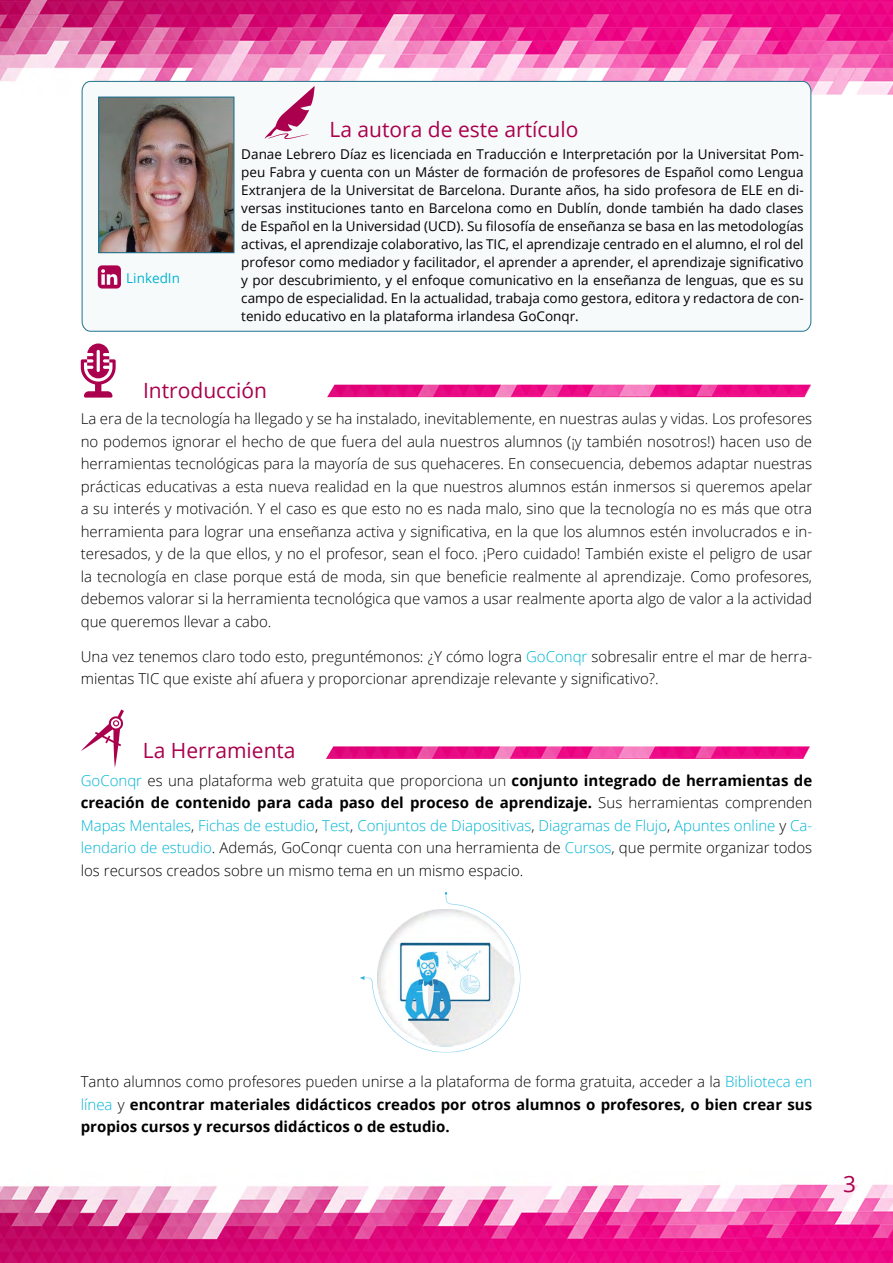
<style>
.page{position:relative;width:893px;height:1263px;background:#fff}
.page>*{position:absolute;margin:0;border:0;box-sizing:border-box;transform-origin:0 0}
.t1{font:22.5px "Open Sans";color:#aa004d}
.t2{font:21px "Open Sans";color:#aa004d}
.t3{font:300 15px/22.5px "Open Sans";color:#000;text-align:justify}
.t4{font:700 15px/22.5px "Open Sans";color:#000;text-align:justify}
.t5{font:13.5px/18px "Open Sans";color:#000;text-align:justify}
.t6{font:13.5px "Open Sans";color:#00b5d3}
.s1{color:#00b5d3}
.s2{font-weight:700}
.s3{font-weight:300}
.s4{font-weight:300;color:#00b5d3}
</style>
<div class="page">
<img style="left:0;top:0;width:893px;height:94px">
<img style="left:0;top:1184px;width:893px;height:79px">
<svg style="left:81px;top:80px;width:731px;height:252px"></svg>
<svg style="left:265px;top:86px;width:50px;height:53px"></svg>
<img style="left:100px;top:99px;width:132px;height:152px">
<div style="left:98px;top:97px;width:136px;height:156px;border:1px solid #22728e"></div>
<svg style="left:81px;top:343px;width:35px;height:55px"></svg>
<img style="left:327px;top:385px;width:484px;height:12px">
<svg style="left:98px;top:265px;width:23px;height:23px"></svg>
<svg style="left:81px;top:709px;width:43px;height:59px"></svg>
<img style="left:326px;top:746px;width:484px;height:13px">
<img style="left:360px;top:892px;width:161px;height:161px">
<p class="t6" style="left:126px;top:268px;width:55px">LinkedIn</p>
<h2 class="t2" style="left:330px;top:115px;width:250px">La autora de este artículo</h2>
<p class="t5" style="left:241px;top:145px;width:564px">Danae Lebrero Díaz es licenciada en Traducción e Interpretación por la Universitat Pom&shy;peu Fabra y cuenta con un Máster de formación de profesores de Español como Lengua Extranjera de la Universitat de Barcelona. Durante años, ha sido profesora de ELE en di&shy;versas instituciones tanto en Barcelona como en Dublín, donde también ha dado clases de Español en la Universidad (UCD). Su filosofía de enseñanza se basa en las metodologías activas, el aprendizaje colaborativo, las TIC, el aprendizaje centrado en el alumno, el rol del profesor como mediador y facilitador, el aprender a aprender, el aprendizaje significativo y por descubrimiento, y el enfoque comunicativo en la enseñanza de lenguas, que es su campo de especialidad. En la actualidad, trabaja como gestora, editora y redactora de con&shy;tenido educativo en la plataforma irlandesa GoConqr.</p>
<h2 class="t2" style="left:143px;top:376px;width:126px">Introducción</h2>
<p class="t3" style="left:81px;top:407px;width:733px">La era de la tecnología ha llegado y se ha instalado, inevitablemente, en nuestras aulas y vidas. Los profesores no podemos ignorar el hecho de que fuera del aula nuestros alumnos (¡y también nosotros!) hacen uso de herramientas tecnológicas para la mayoría de sus quehaceres. En consecuencia, debemos adaptar nuestras prácticas educativas a esta nueva realidad en la que nuestros alumnos están inmersos si queremos apelar a su interés y motivación. Y el caso es que esto no es nada malo, sino que la tecnología no es más que otra herramienta para lograr una enseñanza activa y significativa, en la que los alumnos estén involucrados e in&shy;teresados, y de la que ellos, y no el profesor, sean el foco. ¡Pero cuidado! También existe el peligro de usar la tecnología en clase porque está de moda, sin que beneficie realmente al aprendizaje. Como profesores, debemos valorar si la herramienta tecnológica que vamos a usar realmente aporta algo de valor a la actividad que queremos llevar a cabo.</p>
<p class="t3" style="left:81px;top:645px;width:733px">Una vez tenemos claro todo esto, preguntémonos: ¿Y cómo logra <span class="s1">GoConqr</span> sobresalir entre el mar de herra&shy;mientas TIC que existe ahí afuera y proporcionar aprendizaje relevante y significativo?.</p>
<h2 class="t2" style="left:143px;top:736px;width:154px">La Herramienta</h2>
<p class="t3" style="left:81px;top:768px;width:733px"><span class="s1">GoConqr</span> es una plataforma web gratuita que proporciona un <span class="s2">conjunto integrado de herramientas de creación de contenido para cada paso del proceso de aprendizaje.</span> Sus herramientas comprenden <span class="s1">Mapas Mentales</span>, <span class="s1">Fichas de estudio</span>, <span class="s1">Test</span>, <span class="s1">Conjuntos de Diapositivas</span>, <span class="s1">Diagramas de Flujo</span>, <span class="s1">Apuntes online</span> y <span class="s1">Ca&shy;lendario de estudio</span>. Además, GoConqr cuenta con una herramienta de <span class="s1">Cursos</span>, que permite organizar todos los recursos creados sobre un mismo tema en un mismo espacio.</p>
<p class="t4" style="left:81px;top:1070px;width:733px"><span class="s3">Tanto alumnos como profesores pueden unirse a la plataforma de forma gratuita, acceder a la</span> <span class="s4">Biblioteca en línea</span> <span class="s3">y</span> encontrar materiales didácticos creados por otros alumnos o profesores, o bien crear sus propios cursos y recursos didácticos o de estudio.</p>
<h1 class="t1" style="left:843px;top:1168px;width:14px">3</h1>
</div>
